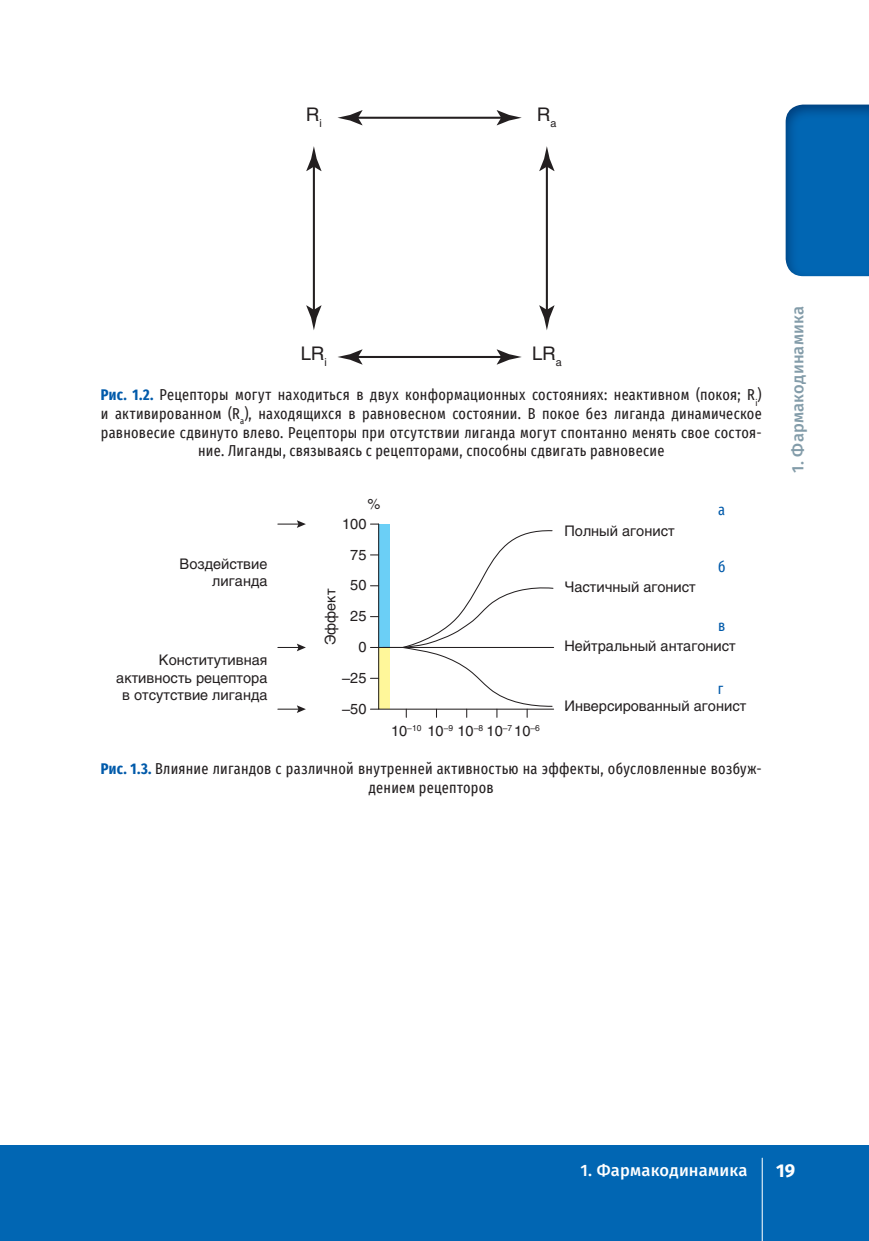
<style>
.page{position:relative;width:869px;height:1241px;background:#fff}
.page>*{position:absolute;margin:0;border:0;box-sizing:border-box;transform-origin:0 0}
.t1{font:18.55px "Helios";color:#231f20}
.t2{font:700 18.55px "Fira Sans";color:#fff}
.t3{font:500 16.45px "Fira Sans";letter-spacing:.015em;color:#fff}
.t4{font:500 16.45px "Fira Sans";letter-spacing:.015em;color:#839ca9}
.t5{font:extra-condensed 15.4px/18.6px "Fira Sans";letter-spacing:.02em;color:#231f20;text-align:center}
.t6{font:extra-condensed 15.4px "Fira Sans";color:#015aaa}
.t7{font:14.35px/17.3px "Helios";color:#231f20;text-align:right}
.t8{font:8.4px "Helios";color:#231f20}
.s1{font-weight:700;color:#015aaa}
.s2{font-size:14.35px}
</style>
<div class="page">
<div style="left:0;top:1145px;width:868px;height:95px;background:#0166b3"></div>
<hr style="left:761px;top:1157px;width:1px;height:83px;background:#fff">
<img style="left:785px;top:104px;width:83px;height:172px">
<hr style="left:354px;top:117px;width:150px;height:2px;background:#231f20">
<svg style="left:337px;top:110px;width:25px;height:15px"></svg>
<svg style="left:496px;top:110px;width:25px;height:15px"></svg>
<hr style="left:313px;top:163px;width:2px;height:150px;background:#231f20">
<svg style="left:306px;top:146px;width:15px;height:25px"></svg>
<svg style="left:306px;top:305px;width:15px;height:25px"></svg>
<hr style="left:545px;top:163px;width:2px;height:150px;background:#231f20">
<svg style="left:539px;top:146px;width:15px;height:25px"></svg>
<svg style="left:539px;top:305px;width:15px;height:25px"></svg>
<hr style="left:354px;top:356px;width:150px;height:2px;background:#231f20">
<svg style="left:338px;top:349px;width:24px;height:15px"></svg>
<svg style="left:496px;top:349px;width:25px;height:15px"></svg>
<svg style="left:278px;top:520px;width:28px;height:8px"></svg>
<svg style="left:278px;top:643px;width:28px;height:8px"></svg>
<svg style="left:278px;top:705px;width:28px;height:7px"></svg>
<svg style="left:370px;top:523px;width:184px;height:194px"></svg>
<hr style="left:378px;top:647px;width:175px;height:1px;background:#231f20">
<p class="t1" style="left:306px;top:107px;width:17px">R<sub>i</sub></p>
<p class="t1" style="left:537px;top:107px;width:21px">R<sub>a</sub></p>
<p class="t1" style="left:301px;top:346px;width:28px">LR<sub>i</sub></p>
<p class="t5" style="left:101px;top:386px;width:662px"><span class="s1">Рис. 1.2.</span> Рецепторы могут находиться в двух конформационных состояниях: неактивном (покоя; R<sub>i</sub>) и активированном (R<sub>a</sub>), находящихся в равновесном состоянии. В покое без лиганда динамическое равновесие сдвинуто влево. Рецепторы при отсутствии лиганда могут спонтанно менять свое состоя&shy;ние. Лиганды, связываясь с рецепторами, способны сдвигать равновесие</p>
<p class="t1" style="left:531px;top:346px;width:31px">LR<sub>a</sub></p>
<p class="t7" style="left:179px;top:556px;width:89px">Воздействие лиганда</p>
<p class="t7" style="left:116px;top:652px;width:153px">Конститутивная активность рецептора в отсутствие лиганда</p>
<p class="t7" style="left:367px;top:496px;width:14px">%</p>
<p class="t7" style="left:342px;top:516px;width:26px">100</p>
<p class="t7" style="left:323px;top:645px;width:58px;rotate:-90deg">Эффект</p>
<p class="t7" style="left:350px;top:547px;width:18px">75</p>
<p class="t7" style="left:350px;top:578px;width:18px">50</p>
<p class="t7" style="left:350px;top:608px;width:18px">25</p>
<p class="t7" style="left:358px;top:639px;width:10px">0</p>
<p class="t7" style="left:342px;top:670px;width:26px">–25</p>
<p class="t7" style="left:342px;top:701px;width:26px">–50</p>
<p class="t8" style="left:391px;top:724px;width:150px"><span class="s2">10</span>–10 <span class="s2">10</span>–9 <span class="s2">10</span>–8 <span class="s2">10</span>–7 <span class="s2">10</span>–6</p>
<p class="t7" style="left:564px;top:523px;width:112px">Полный агонист</p>
<p class="t7" style="left:564px;top:579px;width:133px">Частичный агонист</p>
<p class="t6" style="left:717px;top:501px;width:8px">а</p>
<p class="t6" style="left:718px;top:558px;width:9px">б</p>
<p class="t6" style="left:717px;top:616px;width:9px">в</p>
<p class="t7" style="left:564px;top:638px;width:173px">Нейтральный антагонист</p>
<p class="t6" style="left:717px;top:679px;width:7px">г</p>
<p class="t7" style="left:564px;top:698px;width:183px">Инверсированный агонист</p>
<p class="t5" style="left:101px;top:759px;width:662px"><span class="s1">Рис. 1.3.</span> Влияние лигандов с различной внутренней активностью на эффекты, обусловленные возбуж&shy;дением рецепторов</p>
<p class="t4" style="left:787px;top:472px;width:168px;rotate:-90deg">1. Фармакодинамика</p>
<p class="t3" style="left:580px;top:1160px;width:168px">1. Фармакодинамика</p>
<p class="t2" style="left:775px;top:1159px;width:21px">19</p>
</div>
